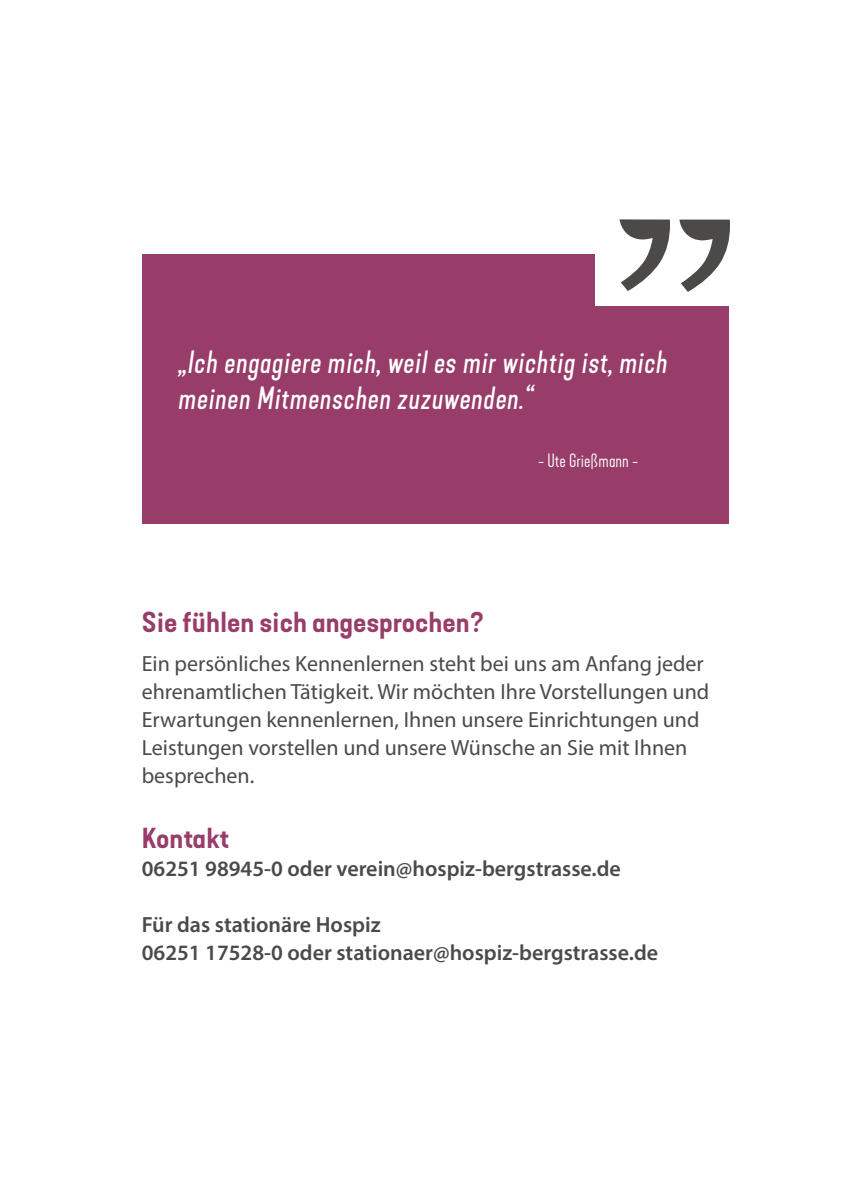
<style>
.page{position:relative;width:842px;height:1191px;background:#fff}
.page>*{position:absolute;margin:0;border:0;box-sizing:border-box;transform-origin:0 0}
.t1{font:italic 30px/36px "Kapra Neue Pro";letter-spacing:.02em;color:#fff}
.t2{font:27px "Kapra Neue Pro Semi Bold Exp";letter-spacing:.02em;color:#983d69}
.t3{font:22px/28px "Myriad Pro";color:#4a4a49}
.t4{font:600 22px/28px "Myriad Pro";color:#4a4a49}
.t5{font:300 18px "Kapra Neue Pro";color:#fff}
</style>
<div class="page">
<div style="left:142px;top:254px;width:587px;height:269px;background:#983d69"></div>
<div style="left:596px;top:219px;width:134px;height:87px;background:#fff"></div>
<svg style="left:619px;top:219px;width:51px;height:72px"></svg>
<svg style="left:679px;top:219px;width:51px;height:73px"></svg>
<h1 class="t1" style="left:179px;top:345px;width:491px">„Ich engagiere mich, weil es mir wichtig ist, mich meinen Mitmenschen zuzuwenden.“</h1>
<p class="t5" style="left:539px;top:449px;width:101px">- Ute Grießmann -</p>
<p class="t2" style="left:142px;top:604px;width:344px">Sie fühlen sich angesprochen?</p>
<p class="t3" style="left:142px;top:649px;width:569px">Ein persönliches Kennenlernen steht bei uns am Anfang jeder ehrenamtlichen Tätigkeit. Wir möchten Ihre Vorstellungen und Erwartungen kennenlernen, Ihnen unsere Einrichtungen und Leistungen vorstellen und unsere Wünsche an Sie mit Ihnen besprechen.</p>
<p class="t2" style="left:142px;top:821px;width:89px">Kontakt</p>
<p class="t4" style="left:142px;top:854px;width:481px">06251 98945-0 oder verein@hospiz-bergstrasse.de</p>
<p class="t4" style="left:142px;top:910px;width:518px">Für das stationäre Hospiz<br>06251 17528-0 oder stationaer@hospiz-bergstrasse.de</p>
</div>
